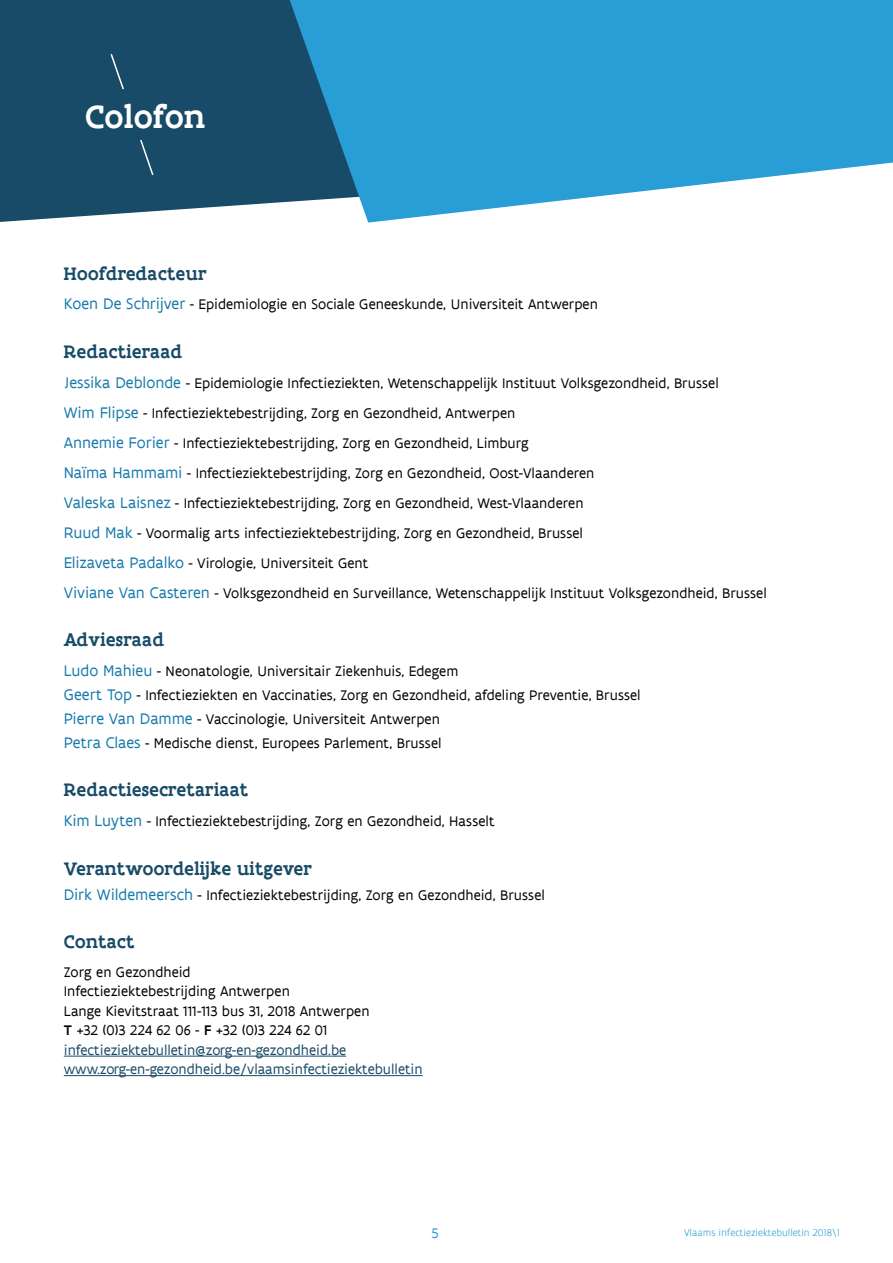
<style>
.page{position:relative;width:893px;height:1263px;background:#fff}
.page>*{position:absolute;margin:0;border:0;box-sizing:border-box;transform-origin:0 0}
.t1{font:500 34.5px "Flanders Art Serif";color:#fff}
.t2{font:500 19.5px "Flanders Art Serif";letter-spacing:.01em;color:#184b67}
.t3{font:15px/30px "Flanders Art Sans";color:#000}
.t4{font:15px "Flanders Art Sans";color:#289dd6}
.t5{font:300 10.5px "Flanders Art Sans";color:#289dd6}
.s1{font-size:16.5px;color:#177aaa}
.s2{font-weight:500}
.s3{color:#184b67}
</style>
<div class="page">
<hr style="left:64px;top:1056px;width:282px;height:1px;background:#184b67">
<hr style="left:64px;top:1075px;width:359px;height:1px;background:#184b67">
<div style="left:0;top:0;width:272px;height:222px;background:#184b67"></div>
<svg style="left:111px;top:54px;width:13px;height:35px"></svg>
<svg style="left:140px;top:140px;width:13px;height:35px"></svg>
<svg style="left:272px;top:0;width:621px;height:223px;background:#42a3d2"></svg>
<h1 class="t1" style="left:85px;top:94px;width:122px">Colofon</h1>
<h2 class="t2" style="left:64px;top:261px;width:145px">Hoofdredacteur</h2>
<p class="t3" style="left:64px;top:289px;width:536px"><span class="s1">Koen De Schrijver</span> - Epidemiologie en Sociale Geneeskunde, Universiteit Antwerpen</p>
<h2 class="t2" style="left:64px;top:339px;width:120px">Redactieraad</h2>
<p class="t3" style="left:64px;top:368px;width:705px"><span class="s1">Jessika Deblonde</span> - Epidemiologie Infectieziekten, Wetenschappelijk Instituut Volksgezondheid, Brussel<br><span class="s1">Wim Flipse</span> - Infectieziektebestrijding, Zorg en Gezondheid, Antwerpen<br><span class="s1">Annemie Forier</span> - Infectieziektebestrijding, Zorg en Gezondheid, Limburg<br><span class="s1">Naïma Hammami</span> - Infectieziektebestrijding, Zorg en Gezondheid, Oost-Vlaanderen<br><span class="s1">Valeska Laisnez</span> - Infectieziektebestrijding, Zorg en Gezondheid, West-Vlaanderen<br><span class="s1">Ruud Mak</span> - Voormalig arts infectieziektebestrijding, Zorg en Gezondheid, Brussel<br><span class="s1">Elizaveta Padalko</span> - Virologie, Universiteit Gent<br><span class="s1">Viviane Van Casteren</span> - Volksgezondheid en Surveillance, Wetenschappelijk Instituut Volksgezondheid, Brussel</p>
<h2 class="t2" style="left:64px;top:627px;width:102px">Adviesraad</h2>
<p class="t3" style="left:64px;top:659px;width:578px;line-height:24px"><span class="s1">Ludo Mahieu</span> - Neonatologie, Universitair Ziekenhuis, Edegem<br><span class="s1">Geert Top</span> - Infectieziekten en Vaccinaties, Zorg en Gezondheid, afdeling Preventie, Brussel <span class="s1">Pierre Van Damme</span> - Vaccinologie, Universiteit Antwerpen<br><span class="s1">Petra Claes</span> - Medische dienst, Europees Parlement, Brussel</p>
<h2 class="t2" style="left:64px;top:777px;width:186px">Redactiesecretariaat</h2>
<p class="t3" style="left:64px;top:806px;width:432px"><span class="s1">Kim Luyten</span> - Infectieziektebestrijding, Zorg en Gezondheid, Hasselt</p>
<h2 class="t2" style="left:64px;top:856px;width:250px">Verantwoordelijke uitgever</h2>
<p class="t3" style="left:64px;top:880px;width:483px"><span class="s1">Dirk Wildemeersch</span> - Infectieziektebestrijding, Zorg en Gezondheid, Brussel</p>
<h2 class="t2" style="left:64px;top:929px;width:72px">Contact</h2>
<p class="t3" style="left:64px;top:962px;width:360px;line-height:19.5px">Zorg en Gezondheid<br>Infectieziektebestrijding Antwerpen<br>Lange Kievitstraat 111-113 bus 31, 2018 Antwerpen<br><span class="s2">T</span> +32 (0)3 224 62 06 - <span class="s2">F</span> +32 (0)3 224 62 01 <span class="s3">infectieziektebulletin@zorg-en-gezondheid.be www.zorg-en-gezondheid.be/vlaamsinfectieziektebulletin</span></p>
<p class="t4" style="left:431px;top:1224px;width:9px">5</p>
<p class="t5" style="left:684px;top:1227px;width:157px">Vlaams infectieziektebulletin 2018\1</p>
</div>
